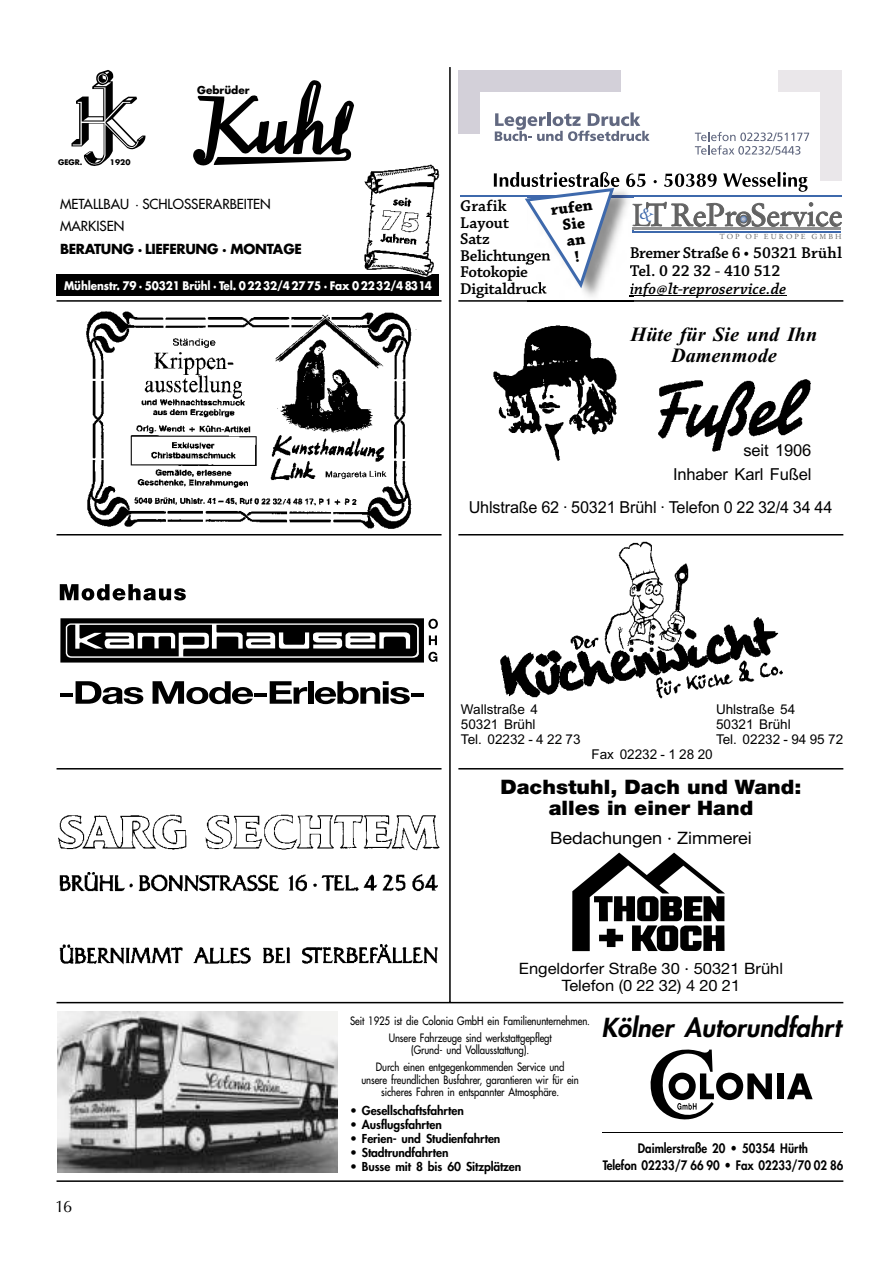
<style>
.page{position:relative;width:893px;height:1263px;background:#fff}
.page>*{position:absolute;margin:0;border:0;box-sizing:border-box;transform-origin:0 0}
.t1{font:31.2px "Stempel Garamond";letter-spacing:-.01em;color:#636363}
.t2{font:italic 800 25.5px "Futura";color:#000}
.t3{font:italic 700 20.25px/21px "Times New Roman";color:#000;text-align:center}
.t4{font:900 19.95px/21.3px "Helvetica Neue";color:#000;text-align:center;scale:1.05 1}
.t5{font:17.1px "Helvetica Neue";color:#000;scale:1.05 1}
.t6{font:600 16.5px/16.5px "Chaparral Pro";letter-spacing:-.01em;color:#000}
.t7{font:16.5px/24px "Arial";letter-spacing:-.01em;color:#000;text-align:right}
.t8{font:italic 600 16.5px "Chaparral Pro";color:#000}
.t9{font:700 16.5px/16.5px "Chaparral Pro";color:#000;text-align:center}
.t10{font:16.5px "Optima";color:#000}
.t11{font:15.6px/17.1px "Helvetica Neue";color:#000;text-align:center;scale:1.05 1}
.t12{font:13.5px "Arial";color:#000}
.t13{font:13.5px/22.5px "Futura";color:#000}
.t14{font:700 13.5px "Futura";letter-spacing:-.025em;color:#000}
.t15{font:800 12.75px/16.5px "Futura";color:#000;text-align:center;scale:.9 1}
.t16{font:800 12px "Futura";letter-spacing:-.01em;color:#000}
.t17{font:700 11.55px "Futura";letter-spacing:-.01em;color:#fff;scale:.9 1}
.t18{font:11.25px/16.8px "Futura";letter-spacing:-.01em;color:#000;text-align:center;scale:.85 1}
.t19{font:700 10.5px "Futura";color:#000}
.t20{font:700 7.5px "Futura";color:#000}
.t21{font:7.35px "Stempel Garamond";letter-spacing:.27em;color:#636363}
</style>
<div class="page">
<hr style="left:449px;top:67px;width:2px;height:936px;background:#000">
<hr style="left:57px;top:1002px;width:786px;height:1px;background:#000">
<hr style="left:57px;top:300px;width:384px;height:2px;background:#000">
<hr style="left:458px;top:300px;width:385px;height:2px;background:#000">
<hr style="left:57px;top:534px;width:384px;height:1px;background:#000">
<hr style="left:458px;top:534px;width:385px;height:1px;background:#000">
<hr style="left:57px;top:768px;width:384px;height:1px;background:#000">
<hr style="left:458px;top:768px;width:385px;height:1px;background:#000">
<hr style="left:57px;top:1180px;width:786px;height:2px;background:#000">
<img style="left:57px;top:1011px;width:281px;height:162px">
<div style="left:777px;top:1073px;width:7px;height:26px;background:#000"></div>
<svg style="left:787px;top:1073px;width:26px;height:26px"></svg>
<svg style="left:650px;top:1049px;width:122px;height:71px"></svg>
<hr style="left:603px;top:1132px;width:240px;height:1px;background:#000">
<svg style="left:71px;top:70px;width:75px;height:96px"></svg>
<svg style="left:193px;top:80px;width:161px;height:86px"></svg>
<div style="left:57px;top:274px;width:382px;height:21px;background:#000"></div>
<img style="left:364px;top:164px;width:76px;height:113px">
<svg style="left:664px;top:174px;width:53px;height:13px"></svg>
<svg style="left:723px;top:172px;width:84px;height:20px"></svg>
<svg style="left:495px;top:112px;width:155px;height:29px"></svg>
<div style="left:459px;top:70px;width:161px;height:21px;background:#d3d0d9"></div>
<div style="left:459px;top:70px;width:21px;height:64px;background:#d3d0d9"></div>
<div style="left:820px;top:70px;width:21px;height:110px;background:#eae7ea"></div>
<div style="left:778px;top:70px;width:63px;height:21px;background:#eae7ea"></div>
<svg style="left:695px;top:132px;width:114px;height:23px"></svg>
<img style="left:493px;top:325px;width:318px;height:136px">
<div style="left:60px;top:618px;width:364px;height:44px;background:#000"></div>
<svg style="left:65px;top:623px;width:354px;height:35px"></svg>
<svg style="left:428px;top:619px;width:10px;height:10px"></svg>
<svg style="left:429px;top:635px;width:8px;height:10px"></svg>
<svg style="left:428px;top:652px;width:9px;height:10px"></svg>
<svg style="left:60px;top:584px;width:126px;height:16px"></svg>
<hr style="left:60px;top:693px;width:13px;height:4px;background:#000">
<svg style="left:76px;top:681px;width:67px;height:23px"></svg>
<svg style="left:153px;top:681px;width:100px;height:23px"></svg>
<hr style="left:254px;top:693px;width:13px;height:4px;background:#000">
<svg style="left:270px;top:681px;width:37px;height:23px"></svg>
<div style="left:308px;top:681px;width:5px;height:23px;background:#000"></div>
<svg style="left:315px;top:681px;width:95px;height:23px"></svg>
<hr style="left:411px;top:693px;width:12px;height:4px;background:#000">
<img style="left:500px;top:541px;width:283px;height:158px">
<img style="left:58px;top:814px;width:381px;height:151px">
<img style="left:86px;top:311px;width:331px;height:218px">
<svg style="left:572px;top:853px;width:153px;height:98px"></svg>
<svg style="left:672px;top:202px;width:170px;height:24px"></svg>
<hr style="left:632px;top:227px;width:209px;height:3px;background:#939393">
<hr style="left:632px;top:231px;width:209px;height:1px;background:#3e69ac">
<hr style="left:460px;top:196px;width:382px;height:1px;background:#3e69ac">
<hr style="left:630px;top:295px;width:156px;height:1px;background:#000">
<img style="left:546px;top:190px;width:88px;height:107px">
<svg style="left:626px;top:174px;width:19px;height:13px"></svg>
<img style="left:620px;top:196px;width:14px;height:1px">
<img style="left:527px;top:288px;width:19px;height:6px">
<svg style="left:630px;top:246px;width:4px;height:12px"></svg>
<svg style="left:630px;top:264px;width:4px;height:12px"></svg>
<img style="left:630px;top:282px;width:4px;height:15px">
<svg style="left:494px;top:172px;width:126px;height:116px"></svg>
<svg style="left:632px;top:202px;width:34px;height:30px"></svg>
<p class="t19" style="left:197px;top:83px;width:54px">Gebrüder</p>
<p class="t20" style="left:58px;top:157px;width:26px">GEGR.</p>
<p class="t20" style="left:110px;top:157px;width:22px">1920</p>
<p class="t13" style="left:60px;top:192px;width:212px">METALLBAU · SCHLOSSERARBEITEN<br>MARKISEN</p>
<p class="t14" style="left:60px;top:239px;width:244px">BERATUNG · LIEFERUNG · MONTAGE</p>
<p class="t17" style="left:64px;top:278px;width:410px">Mühlenstr. 79 · 50321 Brühl · Tel. 0 22 32/4 27 75 · Fax 0 22 32/4 8314</p>
<h3 class="t6" style="left:460px;top:198px;width:48px">Grafik</h3>
<h3 class="t6" style="left:460px;top:215px;width:92px">Layout<br>Satz<br>Belichtungen<br>Fotokopie<br>Digitaldruck</h3>
<h3 class="t9" style="left:550px;top:202px;width:44px;rotate:-7deg">rufen<br>Sie an<br>!</h3>
<h1 class="t1" style="left:631px;top:196px;width:213px">LTReProService</h1>
<p class="t21" style="left:720px;top:232px;width:123px">TOP OF EUROPE GMBH</p>
<h3 class="t6" style="left:630px;top:244px;width:214px;line-height:18px">Bremer Straße 6 • 50321 Brühl<br>Tel. 0 22 32 - 410 512</h3>
<h3 class="t8" style="left:630px;top:279px;width:158px">info@lt-reproservice.de</h3>
<h3 class="t3" style="left:631px;top:324px;width:188px">Hüte für Sie und Ihn<br>Damenmode</h3>
<h3 class="t7" style="left:673px;top:438px;width:140px">seit 1906<br>Inhaber Karl Fußel</h3>
<h3 class="t7" style="left:469px;top:495px;width:365px">Uhlstraße 62 · 50321 Brühl · Telefon 0 22 32/4 34 44</h3>
<p class="t12" style="left:461px;top:701px;width:79px">Wallstraße 4</p>
<p class="t12" style="left:716px;top:701px;width:81px">Uhlstraße 54</p>
<p class="t12" style="left:461px;top:716px;width:76px">50321 Brühl</p>
<p class="t12" style="left:716px;top:716px;width:76px">50321 Brühl</p>
<p class="t12" style="left:461px;top:731px;width:121px">Tel. 02232 - 4 22 73</p>
<p class="t12" style="left:716px;top:731px;width:129px">Tel. 02232 - 94 95 72</p>
<p class="t12" style="left:591px;top:746px;width:123px">Fax 02232 - 1 28 20</p>
<h3 class="t4" style="left:500px;top:776px;width:288px">Dachstuhl, Dach und Wand: alles in einer Hand</h3>
<h3 class="t5" style="left:550px;top:828px;width:194px">Bedachungen · Zimmerei</h3>
<h3 class="t11" style="left:519px;top:959px;width:253px">Engeldorfer Straße 30 · 50321 Brühl<br>Telefon (0 22 32) 4 20 21</h3>
<h3 class="t10" style="left:55px;top:1197px;width:19px">16</h3>
<p class="t18" style="left:350px;top:1013px;width:284px">Seit 1925 ist die Colonia GmbH ein Familienunternehmen.<br>Unsere Fahrzeuge sind werkstattgepflegt</p>
<p class="t18" style="left:376px;top:1042px;width:223px">(Grund- und Vollausstattung).<br>Durch einen entgegenkommenden Service und</p>
<p class="t18" style="left:361px;top:1073px;width:257px;line-height:12.6px">unsere freundlichen Busfahrer, garantieren wir für ein sicheres Fahren in entspannter Atmosphäre.</p>
<p class="t16" style="left:350px;top:1102px;width:115px">• Gesellschaftsfahrten</p>
<p class="t16" style="left:350px;top:1116px;width:93px">• Ausflugsfahrten</p>
<p class="t16" style="left:350px;top:1130px;width:152px">• Ferien- und Studienfahrten</p>
<p class="t16" style="left:350px;top:1145px;width:100px">• Stadtrundfahrten</p>
<p class="t16" style="left:350px;top:1159px;width:173px">• Busse mit 8 bis 60 Sitzplätzen</p>
<h2 class="t2" style="left:601px;top:1011px;width:241px">Kölner Autorundfahrt</h2>
<p class="t15" style="left:603px;top:1140px;width:269px">Daimlerstraße 20 • 50354 Hürth<br>Telefon 02233/7 66 90 • Fax 02233/70 02 86</p>
</div>
